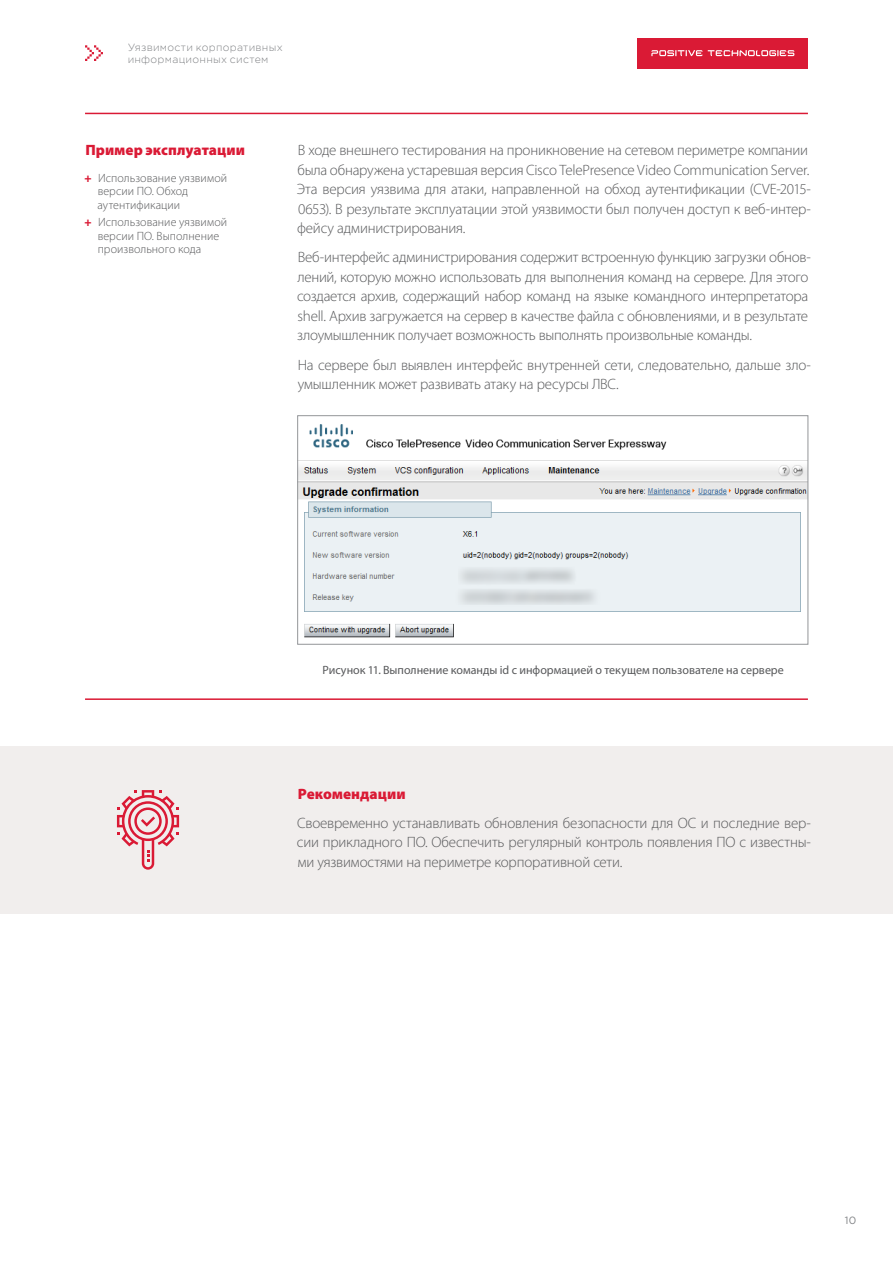
<style>
.page{position:relative;width:893px;height:1263px;background:#fff}
.page>*{position:absolute;margin:0;border:0;box-sizing:border-box;transform-origin:0 0}
.t1{font:300 15px/19.5px "Myriad Pro";letter-spacing:-.015em;color:#58595b}
.t2{font:900 15px "Myriad Pro";color:#da1a35}
.t3{font:300 12px/13.5px "Myriad Pro";letter-spacing:.005em;color:#58595b}
.t4{font:12px "Myriad Pro";color:#58595b}
.t5{font:300 10.5px/12.6px "Gotham Pro";letter-spacing:.03em;color:#808285}
.t6{font:10.5px "Gotham Pro";color:#808285}
.s1{font-weight:900;color:#da1a35}
</style>
<div class="page">
<hr style="left:85px;top:113px;width:723px;height:1px;background:#da1a35">
<hr style="left:85px;top:698px;width:723px;height:2px;background:#da1a35">
<img style="left:299px;top:424px;width:507px;height:214px">
<div style="left:297px;top:415px;width:511px;height:229px;border:1px solid #939598"></div>
<div style="left:0;top:746px;width:893px;height:168px;background:#f1eeed"></div>
<svg style="left:117px;top:790px;width:62px;height:80px"></svg>
<div style="left:638px;top:38px;width:170px;height:30px;background:#da1a35"></div>
<svg style="left:651px;top:50px;width:143px;height:6px"></svg>
<svg style="left:85px;top:45px;width:18px;height:16px"></svg>
<p class="t5" style="left:128px;top:41px;width:157px">Уязвимости корпоративных информационных систем</p>
<p class="t2" style="left:85px;top:141px;width:161px">Пример эксплуатации</p>
<p class="t3" style="left:98px;top:171px;width:131px;text-indent:-13px"><span class="s1">+</span> Использование уязвимой версии ПО. Обход аутентификации</p>
<p class="t3" style="left:98px;top:216px;width:131px;text-indent:-13px"><span class="s1">+</span> Использование уязвимой версии ПО. Выполнение произвольного кода</p>
<p class="t1" style="left:297px;top:141px;width:516px">В ходе внешнего тестирования на проникновение на сетевом периметре компании была обнаружена устаревшая версия Cisco TelePresence Video Communication Server.<br>Эта версия уязвима для атаки, направленной на обход аутентификации (CVE-2015- 0653). В результате эксплуатации этой уязвимости был получен доступ к веб-интер&shy;фейсу администрирования.</p>
<p class="t1" style="left:297px;top:248px;width:515px">Веб-интерфейс администрирования содержит встроенную функцию загрузки обнов&shy;лений, которую можно использовать для выполнения команд на сервере. Для этого создается архив, содержащий набор команд на языке командного интерпретатора shell. Архив загружается на сервер в качестве файла с обновлениями, и в результате злоумышленник получает возможность выполнять произвольные команды.</p>
<p class="t1" style="left:298px;top:355px;width:514px">На сервере был выявлен интерфейс внутренней сети, следовательно, дальше зло&shy;умышленник может развивать атаку на ресурсы ЛВС.</p>
<p class="t4" style="left:322px;top:663px;width:463px">Рисунок 11. Выполнение команды id с информацией о текущем пользователе на сервере</p>
<p class="t2" style="left:298px;top:785px;width:109px">Рекомендации</p>
<p class="t1" style="left:297px;top:813px;width:516px;text-align:justify">Своевременно устанавливать обновления безопасности для ОС и последние вер&shy;сии прикладного ПО. Обеспечить регулярный контроль появления ПО с известны&shy;ми уязвимостями на периметре корпоративной сети.</p>
<p class="t6" style="left:845px;top:1215px;width:13px">10</p>
</div>
